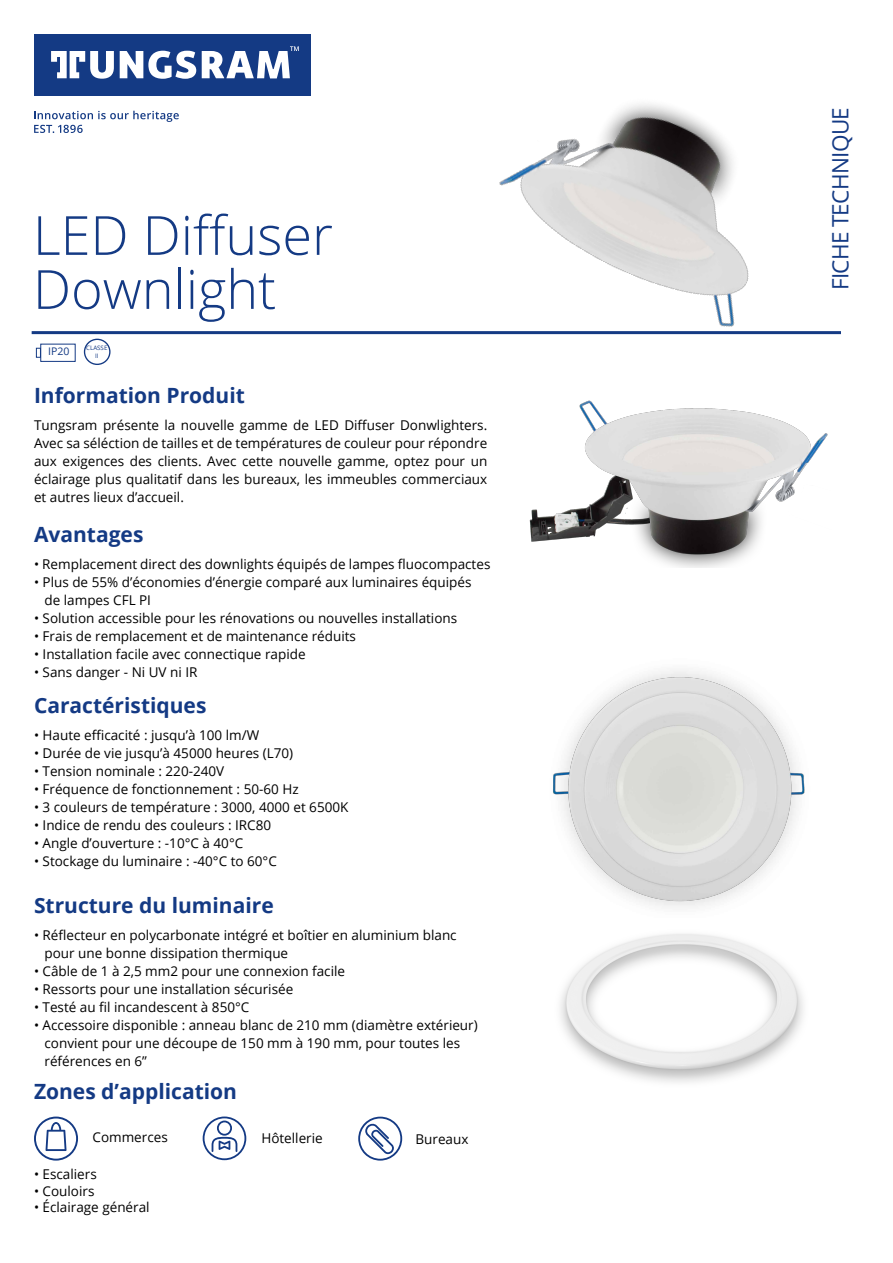
<style>
.page{position:relative;width:893px;height:1263px;background:#fff}
.page>*{position:absolute;margin:0;border:0;box-sizing:border-box;transform-origin:0 0}
.t1{font:300 54px/54px "Open Sans";color:#143a84}
.t2{font:22.5px "Open Sans";letter-spacing:-.03em;color:#143a84}
.t3{font:700 21px "Open Sans";color:#143a84}
.t4{font:13.5px/18px "Open Sans";color:#000}
.t5{font:10.5px "Open Sans";color:#143a84}
.t6{font:6.15px/7.2px "Open Sans";color:#143a84;text-align:center}
</style>
<div class="page">
<hr style="left:32px;top:331px;width:809px;height:3px;background:#143a84">
<svg style="left:34px;top:1116px;width:44px;height:44px"></svg>
<div style="left:84px;top:339px;width:27px;height:26px;border:1px solid #143a84;border-radius:50%"></div>
<div style="left:36px;top:348px;width:5px;height:10px;border:1px solid #143a84"></div>
<div style="left:40px;top:344px;width:36px;height:18px;border:1px solid #143a84"></div>
<svg style="left:203px;top:1116px;width:43px;height:44px"></svg>
<svg style="left:358px;top:1117px;width:44px;height:43px"></svg>
<img style="left:529px;top:400px;width:299px;height:168px">
<img style="left:553px;top:670px;width:252px;height:237px">
<img style="left:560px;top:934px;width:243px;height:149px">
<div style="left:34px;top:34px;width:276px;height:61px;background:#143a84"></div>
<svg style="left:120px;top:51px;width:76px;height:28px"></svg>
<svg style="left:202px;top:46px;width:97px;height:32px"></svg>
<svg style="left:51px;top:51px;width:63px;height:28px"></svg>
<svg style="left:34px;top:111px;width:145px;height:22px"></svg>
<img style="left:499px;top:104px;width:250px;height:223px">
<h1 class="t1" style="left:33px;top:207px;width:302px">LED Diffuser<br>Downlight</h1>
<p class="t5" style="left:48px;top:344px;width:23px">IP20</p>
<p class="t6" style="left:86px;top:344px;width:23px">CLASSE<br>II</p>
<h3 class="t3" style="left:34px;top:381px;width:212px">Information Produit</h3>
<p class="t4" style="left:34px;top:416px;width:455px;text-align:justify">Tungsram présente la nouvelle gamme de LED Diffuser Donwlighters.<br>Avec sa séléction de tailles et de températures de couleur pour répondre aux exigences des clients. Avec cette nouvelle gamme, optez pour un éclairage plus qualitatif dans les bureaux, les immeubles commerciaux et autres lieux d’accueil.</p>
<h3 class="t3" style="left:34px;top:519px;width:111px">Avantages</h3>
<p class="t4" style="left:34px;top:555px;width:458px">• Remplacement direct des downlights équipés de lampes fluocompactes</p>
<p class="t4" style="left:45px;top:573px;width:428px;text-indent:-11px">• Plus de 55% d’économies d’énergie comparé aux luminaires équipés de lampes CFL PI</p>
<p class="t4" style="left:34px;top:609px;width:425px">• Solution accessible pour les rénovations ou nouvelles installations</p>
<p class="t4" style="left:34px;top:627px;width:323px">• Frais de remplacement et de maintenance réduits</p>
<p class="t4" style="left:34px;top:645px;width:273px">• Installation facile avec connectique rapide</p>
<p class="t4" style="left:34px;top:663px;width:165px">• Sans danger - Ni UV ni IR</p>
<h3 class="t3" style="left:34px;top:691px;width:174px">Caractéristiques</h3>
<p class="t4" style="left:34px;top:726px;width:227px">• Haute efficacité : jusqu’à 100 lm/W</p>
<p class="t4" style="left:34px;top:744px;width:261px">• Durée de vie jusqu’à 45000 heures (L70)</p>
<p class="t4" style="left:34px;top:762px;width:192px">• Tension nominale : 220-240V</p>
<p class="t4" style="left:34px;top:780px;width:266px">• Fréquence de fonctionnement : 50-60 Hz</p>
<p class="t4" style="left:34px;top:798px;width:316px">• 3 couleurs de température : 3000, 4000 et 6500K</p>
<p class="t4" style="left:34px;top:816px;width:239px">• Indice de rendu des couleurs : IRC80</p>
<p class="t4" style="left:34px;top:834px;width:211px">• Angle d’ouverture : -10°C à 40°C</p>
<p class="t4" style="left:34px;top:852px;width:244px">• Stockage du luminaire : -40°C to 60°C</p>
<h3 class="t3" style="left:34px;top:891px;width:241px">Structure du luminaire</h3>
<p class="t4" style="left:45px;top:926px;width:414px;text-indent:-11px">• Réflecteur en polycarbonate intégré et boîtier en aluminium blanc pour une bonne dissipation thermique</p>
<p class="t4" style="left:34px;top:962px;width:313px">• Câble de 1 à 2,5 mm2 pour une connexion facile</p>
<p class="t4" style="left:34px;top:980px;width:261px">• Ressorts pour une installation sécurisée</p>
<p class="t4" style="left:34px;top:998px;width:217px">• Testé au fil incandescent à 850°C</p>
<p class="t4" style="left:45px;top:1016px;width:435px;text-indent:-11px">• Accessoire disponible : anneau blanc de 210 mm (diamètre extérieur) convient pour une découpe de 150 mm à 190 mm, pour toutes les références en 6”</p>
<h3 class="t3" style="left:34px;top:1077px;width:204px">Zones d’application</h3>
<p class="t4" style="left:92px;top:1128px;width:77px">Commerces</p>
<p class="t4" style="left:261px;top:1129px;width:63px">Hôtellerie</p>
<p class="t4" style="left:416px;top:1130px;width:54px">Bureaux</p>
<p class="t4" style="left:34px;top:1165px;width:64px">• Escaliers</p>
<p class="t4" style="left:34px;top:1181px;width:62px">• Couloirs</p>
<p class="t4" style="left:34px;top:1197px;width:117px">• Éclairage général</p>
<h2 class="t2" style="left:825px;top:290px;width:185px;rotate:-90deg">FICHE TECHNIQUE</h2>
</div>
